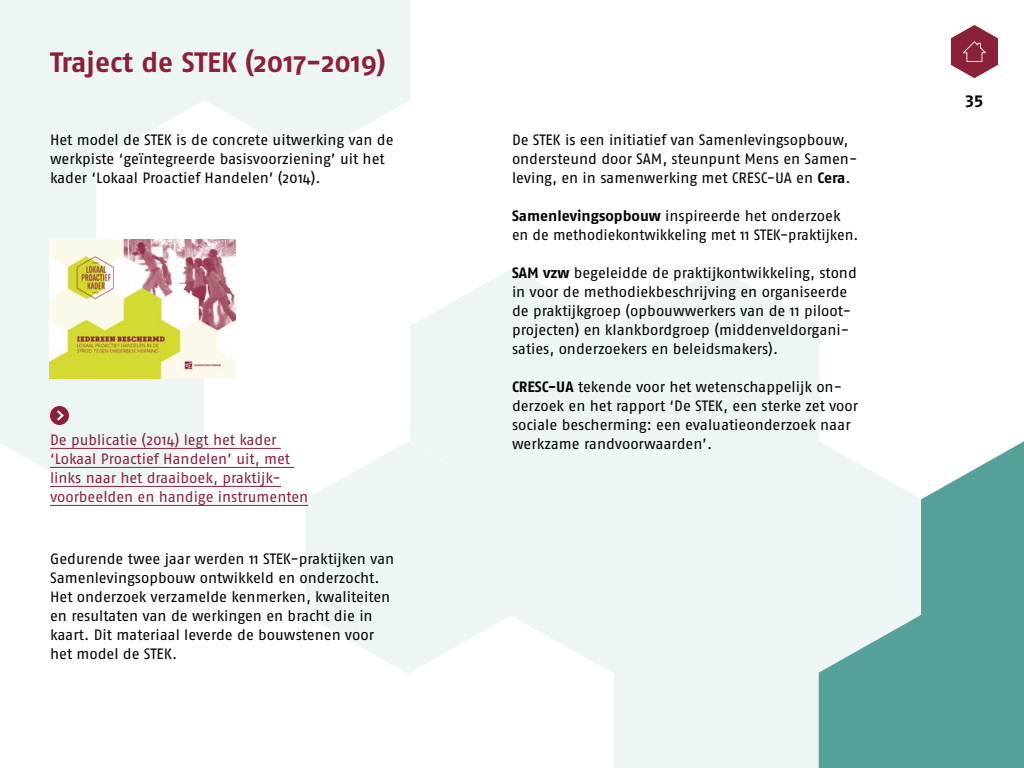
<style>
.page{position:relative;width:1024px;height:768px;background:#fff}
.page>*{position:absolute;margin:0;border:0;box-sizing:border-box;transform-origin:0 0}
.t1{font:700 28px "Fago Pro";color:#8b2039}
.t2{font:700 17px "Fago Pro";color:#000}
.t3{font:15px/19px "Fago Pro";letter-spacing:-.005em;color:#000}
.t4{font:15px/19px "Fago Pro";letter-spacing:-.005em;color:#8b2039}
.s1{font-weight:700}
</style>
<div class="page">
<svg style="left:951px;top:25px;width:47px;height:53px"></svg>
<svg style="left:512px;top:501px;width:102px;height:172px"></svg>
<svg style="left:410px;top:268px;width:203px;height:233px;background:#f0f7f6"></svg>
<svg style="left:0;top:330px;width:205px;height:170px"></svg>
<svg style="left:0;top:0;width:204px;height:158px;background:#eff7f6"></svg>
<svg style="left:204px;top:0;width:206px;height:158px"></svg>
<div style="left:0;top:97px;width:97px;height:233px;background:#eef6f5"></div>
<svg style="left:613px;top:268px;width:207px;height:233px"></svg>
<svg style="left:305px;top:441px;width:207px;height:232px"></svg>
<svg style="left:614px;top:441px;width:410px;height:327px;background:#d9eae8"></svg>
<svg style="left:818px;top:614px;width:206px;height:154px;background:#64a8a2"></svg>
<img style="left:50px;top:239px;width:186px;height:139px">
<hr style="left:50px;top:448px;width:231px;height:1px;background:#8b2039">
<hr style="left:50px;top:467px;width:244px;height:1px;background:#8b2039">
<hr style="left:50px;top:486px;width:231px;height:1px;background:#8b2039">
<hr style="left:50px;top:505px;width:258px;height:1px;background:#8b2039">
<div style="left:50px;top:406px;width:19px;height:19px;background:#8b2039;border-radius:50%"></div>
<svg style="left:57px;top:410px;width:7px;height:11px"></svg>
<h1 class="t1" style="left:50px;top:46px;width:337px">Traject de STEK (2017-2019)</h1>
<p class="t3" style="left:50px;top:130px;width:345px">Het model de STEK is de concrete uitwerking van de werkpiste ‘geïntegreerde basisvoorziening’ uit het kader ‘Lokaal Proactief Handelen’ (2014).</p>
<p class="t3" style="left:512px;top:130px;width:347px">De STEK is een initiatief van Samenlevingsopbouw, ondersteund door SAM, steunpunt Mens en Samen&shy;leving, en in samenwerking met CRESC-UA en <span class="s1">Cera</span>.</p>
<p class="t3" style="left:512px;top:206px;width:348px"><span class="s1">Samenlevingsopbouw</span> inspireerde het onderzoek en de methodiekontwikkeling met 11 STEK-praktijken.</p>
<p class="t3" style="left:512px;top:263px;width:346px"><span class="s1">SAM vzw</span> begeleidde de praktijkontwikkeling, stond in voor de methodiekbeschrijving en organiseerde de praktijkgroep (opbouwwerkers van de 11 piloot&shy;projecten) en klankbordgroep (middenveldorgani&shy;saties, onderzoekers en beleidsmakers).</p>
<p class="t3" style="left:512px;top:377px;width:348px"><span class="s1">CRESC-UA</span> tekende voor het wetenschappelijk on&shy;derzoek en het rapport ‘De STEK, een sterke zet voor sociale bescherming: een evaluatieonderzoek naar</p>
<p class="t4" style="left:50px;top:431px;width:228px">De publicatie (2014) legt het kader</p>
<p class="t3" style="left:512px;top:434px;width:202px">werkzame randvoorwaarden’.</p>
<p class="t4" style="left:50px;top:450px;width:260px">‘Lokaal Proactief Handelen’ uit, met links naar het draaiboek, praktijk&shy;voorbeelden en handige instrumenten</p>
<p class="t3" style="left:50px;top:549px;width:346px">Gedurende twee jaar werden 11 STEK-praktijken van Samenlevingsopbouw ontwikkeld en onderzocht.<br>Het onderzoek verzamelde kenmerken, kwaliteiten en resultaten van de werkingen en bracht die in kaart. Dit materiaal leverde de bouwstenen voor het model de STEK.</p>
<p class="t2" style="left:966px;top:88px;width:19px">35</p>
</div>
